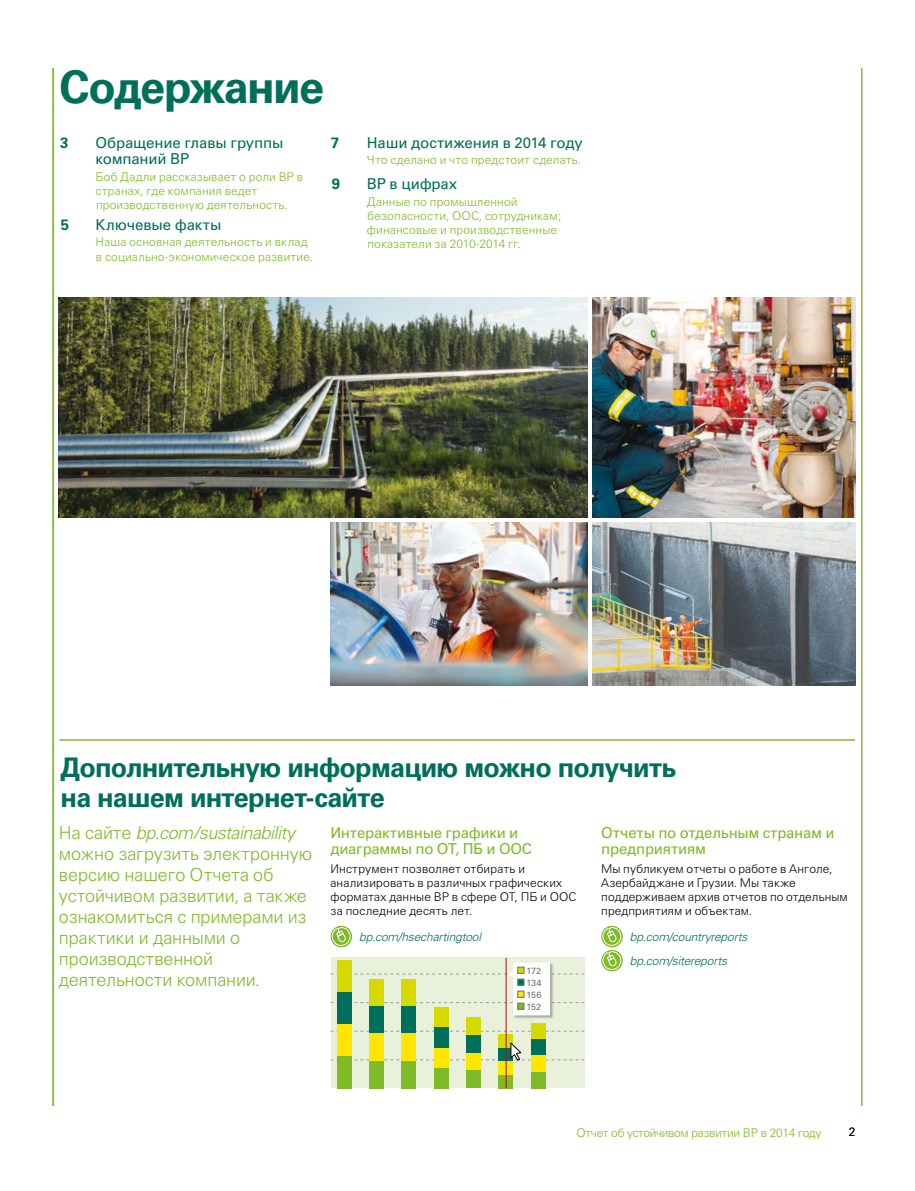
<style>
.page{position:relative;width:915px;height:1191px;background:#fff}
.page>*{position:absolute;margin:0;border:0;box-sizing:border-box;transform-origin:0 0}
.t1{font:700 45px "Univers Cyr";letter-spacing:-.035em;color:#006f5a}
.t2{font:700 27px/30px "Univers Cyr";letter-spacing:-.03em;color:#006f5a}
.t3{font:300 18px/21px "Univers Cyr";letter-spacing:-.005em;color:#80ba27}
.t4{font:15px/16.5px "Univers Cyr";letter-spacing:-.02em;color:#80ba27}
.t5{font:15px/16.5px "Univers Cyr";letter-spacing:-.01em;color:#006f5a}
.t6{font:700 15px "Univers GT";color:#006f5a}
.t7{font:300 12px/14.2px "Univers Cyr";letter-spacing:.015em;color:#80ba27}
.t8{font:300 12px/14.2px "Univers Cyr";letter-spacing:.01em;color:#000}
.t9{font:italic 300 12px/24.9px "Univers GT";letter-spacing:-.01em;color:#006f5a}
.t10{font:300 12px "Univers Cyr";letter-spacing:-.025em;color:#80ba27}
.t11{font:300 12px "Univers GT";color:#000}
.t12{font:9px/12px "Univers GT";letter-spacing:-.015em;color:#706f6f;text-align:justify}
.s1{font-style:italic}
</style>
<div class="page">
<img style="left:59px;top:298px;width:528px;height:219px">
<img style="left:592px;top:523px;width:263px;height:162px">
<img style="left:592px;top:297px;width:263px;height:220px">
<img style="left:330px;top:523px;width:257px;height:162px">
<hr style="left:53px;top:68px;width:1px;height:1038px;background:#80ba27">
<hr style="left:861px;top:68px;width:1px;height:1038px;background:#80ba27">
<hr style="left:60px;top:739px;width:794px;height:1px;background:#80ba27">
<svg style="left:601px;top:925px;width:21px;height:22px"></svg>
<svg style="left:601px;top:950px;width:21px;height:21px"></svg>
<svg style="left:602px;top:927px;width:19px;height:43px"></svg>
<svg style="left:330px;top:925px;width:22px;height:22px"></svg>
<svg style="left:331px;top:927px;width:20px;height:19px"></svg>
<div style="left:330px;top:957px;width:254px;height:130px;background:#e9f1da"></div>
<svg style="left:330px;top:1030px;width:254px;height:1px"></svg>
<div style="left:337px;top:960px;width:14px;height:32px;background:#d7da00"></div>
<div style="left:337px;top:992px;width:14px;height:32px;background:#006f5a"></div>
<div style="left:337px;top:1024px;width:14px;height:32px;background:#ffe600"></div>
<div style="left:337px;top:1056px;width:14px;height:32px;background:#80ba27"></div>
<div style="left:369px;top:1006px;width:14px;height:27px;background:#006f5a"></div>
<div style="left:369px;top:1033px;width:14px;height:28px;background:#ffe600"></div>
<div style="left:369px;top:1061px;width:14px;height:27px;background:#80ba27"></div>
<div style="left:401px;top:1006px;width:15px;height:27px;background:#006f5a"></div>
<div style="left:401px;top:1033px;width:15px;height:28px;background:#ffe600"></div>
<div style="left:401px;top:1061px;width:15px;height:27px;background:#80ba27"></div>
<div style="left:434px;top:1007px;width:14px;height:20px;background:#d7da00"></div>
<div style="left:434px;top:1027px;width:14px;height:21px;background:#006f5a"></div>
<div style="left:434px;top:1048px;width:14px;height:20px;background:#ffe600"></div>
<div style="left:434px;top:1068px;width:14px;height:20px;background:#80ba27"></div>
<div style="left:466px;top:1017px;width:14px;height:17px;background:#d7da00"></div>
<div style="left:466px;top:1034px;width:14px;height:18px;background:#006f5a"></div>
<div style="left:466px;top:1052px;width:14px;height:18px;background:#ffe600"></div>
<div style="left:466px;top:1070px;width:14px;height:18px;background:#80ba27"></div>
<div style="left:498px;top:1034px;width:14px;height:14px;background:#d7da00"></div>
<div style="left:498px;top:1061px;width:14px;height:13px;background:#ffe600"></div>
<div style="left:498px;top:1074px;width:14px;height:14px;background:#80ba27"></div>
<div style="left:530px;top:1023px;width:15px;height:16px;background:#d7da00"></div>
<div style="left:530px;top:1039px;width:15px;height:16px;background:#006f5a"></div>
<div style="left:530px;top:1055px;width:15px;height:17px;background:#ffe600"></div>
<div style="left:530px;top:1072px;width:15px;height:16px;background:#80ba27"></div>
<hr style="left:505px;top:958px;width:1px;height:130px;background:#ae0f0a">
<svg style="left:330px;top:1041px;width:254px;height:20px"></svg>
<div style="left:509px;top:963px;width:45px;height:56px;background:#000;opacity:.3"></div>
<svg style="left:330px;top:962px;width:254px;height:53px"></svg>
<div style="left:517px;top:966px;width:7px;height:7px;background:#d7da00;border:1px solid #706f6f"></div>
<div style="left:517px;top:978px;width:7px;height:7px;background:#006f5a;border:1px solid #706f6f"></div>
<div style="left:517px;top:990px;width:7px;height:7px;background:#ffe600;border:1px solid #706f6f"></div>
<div style="left:517px;top:1002px;width:7px;height:7px;background:#80ba27;border:1px solid #706f6f"></div>
<h1 class="t1" style="left:60px;top:61px;width:266px">Содержание</h1>
<p class="t6" style="left:60px;top:134px;width:10px">3</p>
<p class="t5" style="left:96px;top:134px;width:189px">Обращение главы группы компаний ВР</p>
<p class="t7" style="left:96px;top:169px;width:209px">Боб Дадли рассказывает о роли ВР в странах, где компания ведет производственную деятельность.</p>
<p class="t6" style="left:61px;top:216px;width:10px">5</p>
<p class="t5" style="left:96px;top:216px;width:127px">Ключевые факты</p>
<p class="t7" style="left:96px;top:235px;width:219px">Наша основная деятельность и вклад в социально-экономическое развитие.</p>
<p class="t6" style="left:331px;top:134px;width:10px">7</p>
<p class="t5" style="left:367px;top:134px;width:217px">Наши достижения в 2014 году</p>
<p class="t7" style="left:367px;top:153px;width:216px">Что сделано и что предстоит сделать.</p>
<p class="t6" style="left:331px;top:175px;width:10px">9</p>
<p class="t5" style="left:367px;top:176px;width:92px">ВР в цифрах</p>
<p class="t7" style="left:367px;top:194px;width:196px">Данные по промышленной безопасности, ООС, сотрудникам; финансовые и производственные показатели за 2010-2014 гг.</p>
<h2 class="t2" style="left:61px;top:752px;width:617px">Дополнительную информацию можно получить на нашем интернет-сайте</h2>
<h3 class="t3" style="left:59px;top:822px;width:255px">На сайте <span class="s1">bp.com/sustainability </span>можно загрузить электронную версию нашего Отчета об устойчивом развитии, а также ознакомиться с примерами из практики и данными о производственной деятельности компании.</h3>
<p class="t4" style="left:330px;top:824px;width:203px">Интерактивные графики и диаграммы по ОТ, ПБ и ООС</p>
<p class="t4" style="left:601px;top:824px;width:235px">Отчеты по отдельным странам и предприятиям</p>
<p class="t8" style="left:601px;top:861px;width:248px">Мы публикуем отчеты о работе в Анголе, Азербайджане и Грузии. Мы также поддерживаем архив отчетов по отдельным предприятиям и объектам.</p>
<p class="t9" style="left:629px;top:923px;width:119px">bp.com/countryreports bp.com/sitereports</p>
<p class="t8" style="left:330px;top:861px;width:247px">Инструмент позволяет отбирать и анализировать в различных графических форматах данные ВР в сфере ОТ, ПБ и ООС за последние десять лет.</p>
<p class="t9" style="left:359px;top:923px;width:124px">bp.com/hsechartingtool</p>
<p class="t12" style="left:526px;top:964px;width:16px">172<br>134<br>156<br>152</p>
<p class="t10" style="left:576px;top:1125px;width:246px">Отчет об устойчивом развитии BP в 2014 году</p>
<p class="t11" style="left:848px;top:1124px;width:8px">2</p>
</div>
